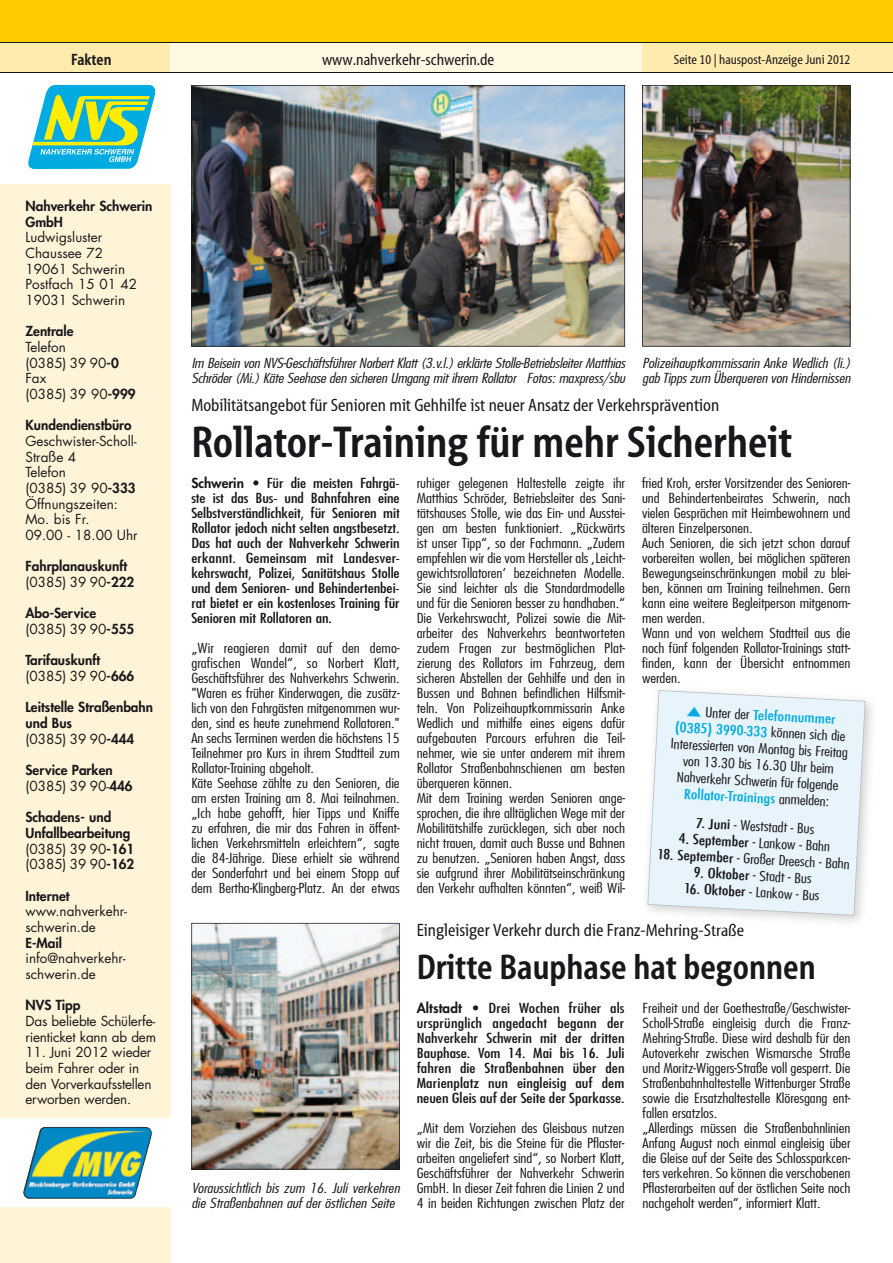
<style>
.page{position:relative;width:893px;height:1263px;background:#fff}
.page>*{position:absolute;margin:0;border:0;box-sizing:border-box;transform-origin:0 0}
.t1{font:700 45px "The Berlin";color:#1a171c}
.t2{font:700 36px "The Berlin";color:#1a171c}
.t3{font:18px "The Berlin";color:#1a171c}
.t4{font:16.5px "The Berlin";color:#1a171c}
.t5{font:700 16.5px "The Berlin";color:#1a171c}
.t6{font:300 condensed 13.5px/15px "Futura";letter-spacing:-.005em;color:#1a171c;scale:1.25 1}
.t7{font:condensed 13.5px/15px "Futura";letter-spacing:-.005em;color:#1a171c;text-align:justify;scale:1.25 1}
.t8{font:13.5px/15.6px "Futura LT";color:#1a171c}
.t9{font:italic 300 condensed 13.5px/15px "Futura";letter-spacing:-.01em;color:#1a171c;scale:1.25 1}
.t10{font:800 13.5px/15.6px "Futura LT";color:#1a171c}
.t11{font:13.5px "The Berlin Table";color:#1a171c}
.s1{font-weight:800}
.s2{font-weight:400}
.s3{font-family:"Futura LT";font-weight:800;font-stretch:normal}
.s4{color:#00abe2}
.s5{font-weight:500;color:#00abe2}
.s6{font-weight:500}
</style>
<div class="page">
<div style="left:0;top:0;width:893px;height:43px;background:#fc0"></div>
<div style="left:0;top:43px;width:171px;height:29px;background:#ffebad"></div>
<div style="left:642px;top:43px;width:251px;height:30px;background:#ffebad"></div>
<div style="left:170px;top:43px;width:472px;height:29px;background:#fff8e2"></div>
<hr style="left:0;top:43px;width:893px;height:1px;background:#1a171c">
<hr style="left:0;top:72px;width:893px;height:1px;background:#1a171c">
<svg style="left:28px;top:85px;width:128px;height:84px;background:#6dcaae"></svg>
<div style="left:0;top:184px;width:170px;height:934px;background:#fff4d7"></div>
<div style="left:0;top:1208px;width:170px;height:55px;background:#fff4d7"></div>
<img style="left:23px;top:1127px;width:129px;height:72px">
<img style="left:642px;top:85px;width:208px;height:262px">
<img style="left:191px;top:85px;width:434px;height:262px">
<img style="left:191px;top:923px;width:209px;height:246px">
<img style="left:666px;top:701px;width:206px;height:223px">
<img style="left:647px;top:924px;width:95px;height:4px">
<svg style="left:647px;top:690px;width:218px;height:226px;background:#e7f3f9"></svg>
<p class="t5" style="left:71px;top:51px;width:42px">Fakten</p>
<p class="t4" style="left:322px;top:51px;width:174px">www.nahverkehr-schwerin.de</p>
<p class="t11" style="left:674px;top:52px;width:178px">Seite 10 | hauspost-Anzeige Juni 2012</p>
<p class="t10" style="left:26px;top:198px;width:128px">Nahverkehr Schwerin<br>GmbH</p>
<p class="t8" style="left:26px;top:230px;width:113px">Ludwigsluster<br>Chaussee 72<br>19061 Schwerin<br>Postfach 15 01 42<br>19031 Schwerin</p>
<p class="t10" style="left:26px;top:323px;width:50px">Zentrale</p>
<p class="t8" style="left:26px;top:339px;width:112px">Telefon<br>(0385) 39 90<span class="s1">-0<br></span>Fax<br>(0385) 39 90<span class="s1">-999</span></p>
<p class="t10" style="left:26px;top:417px;width:108px">Kundendienstbüro</p>
<p class="t8" style="left:26px;top:433px;width:114px">Geschwister-Scholl-<br>Straße 4<br>Telefon<br>(0385) 39 90<span class="s1">-333<br></span>Öffnungszeiten:<br>Mo. bis Fr.<br>09.00 - 18.00 Uhr</p>
<p class="t10" style="left:26px;top:558px;width:110px">Fahrplanauskunft <span class="s2">(0385) 39 90</span>-222</p>
<p class="t10" style="left:26px;top:605px;width:110px">Abo-Service <span class="s2">(0385) 39 90</span>-555</p>
<p class="t10" style="left:26px;top:652px;width:110px">Tarifauskunft <span class="s2">(0385) 39 90</span>-666</p>
<p class="t10" style="left:26px;top:699px;width:129px">Leitstelle Straßenbahn und Bus<br><span class="s2">(0385) 39 90</span>-444</p>
<p class="t10" style="left:26px;top:762px;width:109px">Service Parken <span class="s2">(0385) 39 90-</span>446</p>
<p class="t10" style="left:26px;top:809px;width:110px">Schadens- und<br>Unfallbearbeitung <span class="s2">(0385) 39 90</span>-161 <span class="s2">(0385) 39 90</span>-162</p>
<p class="t10" style="left:26px;top:887px;width:45px">Internet</p>
<p class="t8" style="left:26px;top:904px;width:103px">www.nahverkehr&shy;schwerin.de</p>
<p class="t10" style="left:26px;top:934px;width:38px">E-Mail</p>
<p class="t8" style="left:26px;top:951px;width:102px">info@nahverkehr&shy;schwerin.de</p>
<p class="t10" style="left:26px;top:997px;width:57px">NVS Tipp</p>
<p class="t8" style="left:26px;top:1013px;width:132px">Das beliebte Schülerfe&shy;rienticket kann ab dem</p>
<p class="t8" style="left:26px;top:1045px;width:128px">11. Juni 2012 wieder beim Fahrer oder in den Vorverkaufsstellen erworben werden.</p>
<p class="t9" style="left:191px;top:355px;width:348px">Im Beisein von NVS-Geschäftsführer Norbert Klatt (3.v.l.) erklärte Stolle-Betriebsleiter Matthias<br>Schröder (Mi.) Käte Seehase den sicheren Umgang mit ihrem Rollator Fotos: maxpress/sbu</p>
<p class="t9" style="left:642px;top:355px;width:168px">Polizeihauptkommissarin Anke Wedlich (li.) gab Tipps zum Überqueren von Hindernissen</p>
<h3 class="t3" style="left:191px;top:396px;width:529px">Mobilitätsangebot für Senioren mit Gehhilfe ist neuer Ansatz der Verkehrsprävention</h3>
<h1 class="t1" style="left:191px;top:419px;width:602px">Rollator-Training für mehr Sicherheit</h1>
<p class="t7" style="left:191px;top:475px;width:168px"><span class="s3">Schwerin •</span> Für die meisten Fahrgä&shy;ste ist das Bus- und Bahnfahren eine Selbstverständlichkeit, für Senioren mit Rollator jedoch nicht selten angstbesetzt.<br>Das hat auch der Nahverkehr Schwerin erkannt. Gemeinsam mit Landesver&shy;kehrswacht, Polizei, Sanitätshaus Stolle und dem Senioren- und Behindertenbei&shy;rat bietet er ein kostenloses Training für Senioren mit Rollatoren an.</p>
<p class="t6" style="left:191px;top:640px;width:168px">„Wir reagieren damit auf den demo&shy;grafischen Wandel“, so Norbert Klatt, Geschäftsführer des Nahverkehrs Schwerin. "Waren es früher Kinderwagen, die zusätz&shy;lich von den Fahrgästen mitgenommen wur&shy;den, sind es heute zunehmend Rollatoren." An sechs Terminen werden die höchstens 15<br>Teilnehmer pro Kurs in ihrem Stadtteil zum Rollator-Training abgeholt.<br>Käte Seehase zählte zu den Senioren, die am ersten Training am 8. Mai teilnahmen. „Ich habe gehofft, hier Tipps und Kniffe zu erfahren, die mir das Fahren in öffent&shy;lichen Verkehrsmitteln erleichtern“, sagte die 84-Jährige. Diese erhielt sie während der Sonderfahrt und bei einem Stopp auf dem Bertha-Klingberg-Platz. An der etwas</p>
<p class="t6" style="left:417px;top:475px;width:168px">ruhiger gelegenen Haltestelle zeigte ihr Matthias Schröder, Betriebsleiter des Sani&shy;tätshauses Stolle, wie das Ein- und Ausstei&shy;gen am besten funktioniert. „Rückwärts ist unser Tipp“, so der Fachmann. „Zudem empfehlen wir die vom Hersteller als ‚Leicht&shy;gewichtsrollatoren‘ bezeichneten Modelle.<br>Sie sind leichter als die Standardmodelle und für die Senioren besser zu handhaben.“ Die Verkehrswacht, Polizei sowie die Mit&shy;arbeiter des Nahverkehrs beantworteten zudem Fragen zur bestmöglichen Plat&shy;zierung des Rollators im Fahrzeug, dem sicheren Abstellen der Gehhilfe und den in Bussen und Bahnen befindlichen Hilfsmit&shy;teln. Von Polizeihauptkommissarin Anke Wedlich und mithilfe eines eigens dafür aufgebauten Parcours erfuhren die Teil&shy;nehmer, wie sie unter anderem mit ihrem Rollator Straßenbahnschienen am besten überqueren können.<br>Mit dem Training werden Senioren ange&shy;sprochen, die ihre alltäglichen Wege mit der Mobilitätshilfe zurücklegen, sich aber noch nicht trauen, damit auch Busse und Bahnen zu benutzen. „Senioren haben Angst, dass sie aufgrund ihrer Mobilitätseinschränkung den Verkehr aufhalten könnten“, weiß Wil-</p>
<p class="t6" style="left:642px;top:475px;width:168px">fried Kroh, erster Vorsitzender des Senioren&shy;und Behindertenbeirates Schwerin, nach vielen Gesprächen mit Heimbewohnern und älteren Einzelpersonen.<br>Auch Senioren, die sich jetzt schon darauf vorbereiten wollen, bei möglichen späteren Bewegungseinschränkungen mobil zu blei&shy;ben, können am Training teilnehmen. Gern kann eine weitere Begleitperson mitgenom&shy;men werden.<br>Wann und von welchem Stadtteil aus die noch fünf folgenden Rollator-Trainings statt&shy;finden, kann der Übersicht entnommen werden.</p>
<p class="t6" style="left:673px;top:702px;width:143px;line-height:16.5px;text-align:center;rotate:3deg"><span class="s4">▲</span> Unter der <span class="s5">Telefonnummer (0385) 3990-333</span> können sich die<br>Interessierten von Montag bis Freitag von 13.30 bis 16.30 Uhr beim<br>Nahverkehr Schwerin für folgende<br><span class="s5">Rollator-Trainings</span> anmelden:</p>
<p class="t6" style="left:697px;top:815px;width:96px;rotate:3deg"><span class="s6">7. Juni</span> - Weststadt - Bus</p>
<p class="t6" style="left:679px;top:831px;width:123px;rotate:3deg"><span class="s6">4. September</span> - Lankow - Bahn</p>
<p class="t6" style="left:658px;top:846px;width:156px;rotate:3deg"><span class="s6">18. September</span> - Großer Dreesch - Bahn</p>
<p class="t6" style="left:694px;top:864px;width:96px;rotate:3deg"><span class="s6">9. Oktober</span> - Stadt - Bus</p>
<p class="t6" style="left:684px;top:880px;width:110px;rotate:3deg"><span class="s6">16. Oktober</span> - Lankow - Bus</p>
<p class="t9" style="left:191px;top:1180px;width:168px">Voraussichtlich bis zum 16. Juli verkehren die Straßenbahnen auf der östlichen Seite</p>
<h3 class="t3" style="left:417px;top:921px;width:329px">Eingleisiger Verkehr durch die Franz-Mehring-Straße</h3>
<h2 class="t2" style="left:417px;top:949px;width:400px">Dritte Bauphase hat begonnen</h2>
<p class="t7" style="left:417px;top:1000px;width:168px"><span class="s3">Altstadt •</span> Drei Wochen früher als ursprünglich angedacht begann der Nahverkehr Schwerin mit der dritten Bauphase. Vom 14. Mai bis 16. Juli fahren die Straßenbahnen über den Marienplatz nun eingleisig auf dem neuen Gleis auf der Seite der Sparkasse.</p>
<p class="t6" style="left:417px;top:1120px;width:168px;text-align:justify">„Mit dem Vorziehen des Gleisbaus nutzen wir die Zeit, bis die Steine für die Pflaster&shy;arbeiten angeliefert sind“, so Norbert Klatt, Geschäftsführer der Nahverkehr Schwerin GmbH. In dieser Zeit fahren die Linien 2 und 4 in beiden Richtungen zwischen Platz der</p>
<p class="t6" style="left:643px;top:1000px;width:168px">Freiheit und der Goethestraße/Geschwister-Scholl-Straße eingleisig durch die Franz-Mehring-Straße. Diese wird deshalb für den Autoverkehr zwischen Wismarsche Straße und Moritz-Wiggers-Straße voll gesperrt. Die Straßenbahnhaltestelle Wittenburger Straße sowie die Ersatzhaltestelle Klöresgang ent&shy;fallen ersatzlos.<br>„Allerdings müssen die Straßenbahnlinien Anfang August noch einmal eingleisig über die Gleise auf der Seite des Schlossparkcen&shy;ters verkehren. So können die verschobenen Pflasterarbeiten auf der östlichen Seite noch nachgeholt werden“, informiert Klatt.</p>
</div>
